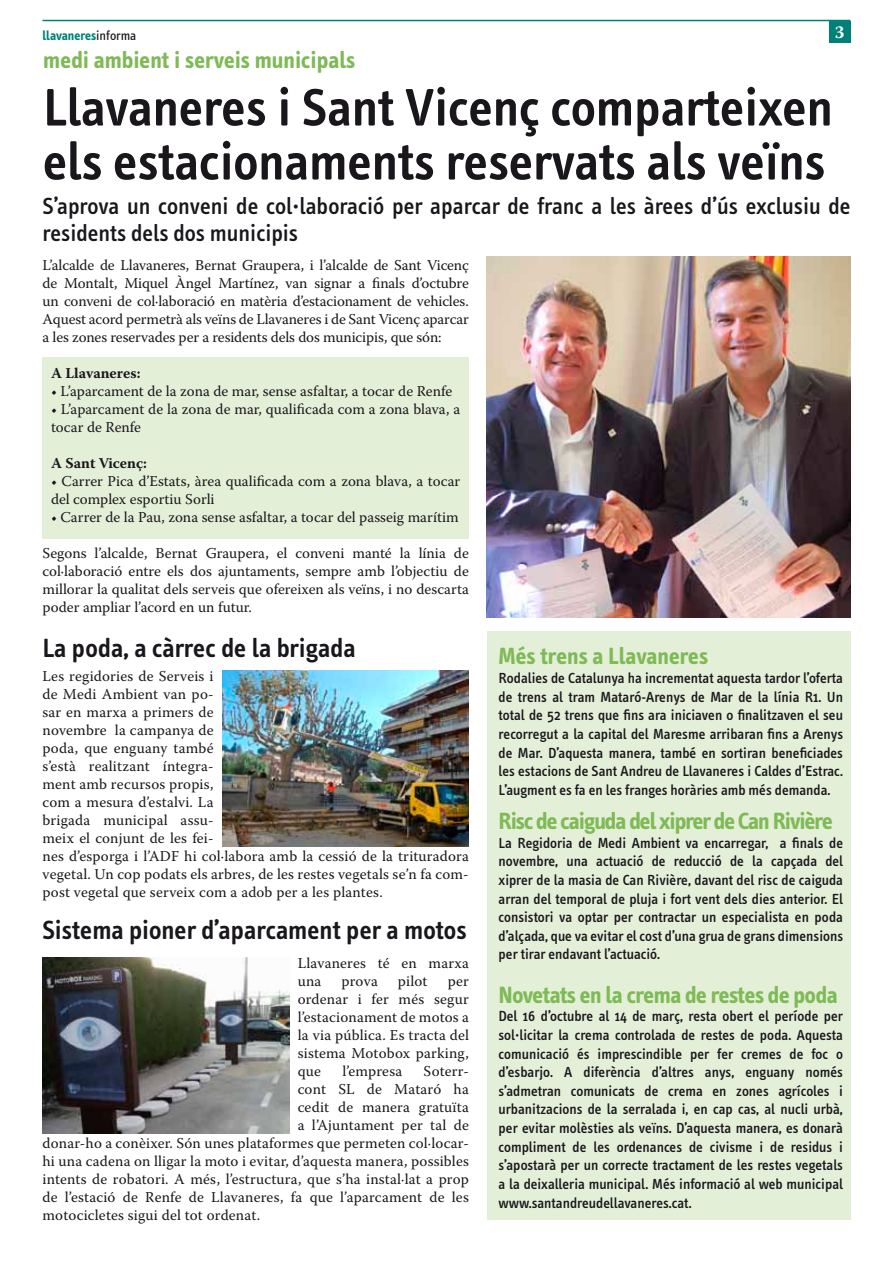
<style>
.page{position:relative;width:893px;height:1263px;background:#fff}
.page>*{position:absolute;margin:0;border:0;box-sizing:border-box;transform-origin:0 0}
.t1{font:600 54px/54px "Info Text";color:#1a171c}
.t2{font:600 27px "Info Text";color:#1a171c}
.t3{font:500 24px/27px "Info Text";color:#1a171c}
.t4{font:700 24px "Info Text";color:#7eba55}
.t5{font:700 24px "Info Text";letter-spacing:-.04em;color:#7eba55}
.t6{font:700 24px "Info Text";letter-spacing:-.02em;color:#7eba55}
.t7{font:700 18px "Warnock Pro";color:#fff}
.t8{font:15px/18px "Warnock Pro";letter-spacing:.01em;color:#1a171c}
.t9{font:500 15px/18.6px "Info Text";color:#1a171c;text-align:justify}
.t10{font:700 15px "Warnock Pro";color:#1a171c}
.t11{font:700 13.5px "Info Text";color:#008176}
.s1{font-weight:400;color:#1a171c}
</style>
<div class="page">
<hr style="left:43px;top:20px;width:807px;height:1px;background:#008176">
<div style="left:829px;top:21px;width:21px;height:21px;background:#008176"></div>
<div style="left:43px;top:357px;width:426px;height:181px;background:#e4efd8"></div>
<div style="left:487px;top:631px;width:363px;height:589px;background:#e4efd8"></div>
<img style="left:487px;top:256px;width:363px;height:361px">
<img style="left:222px;top:670px;width:247px;height:176px">
<img style="left:43px;top:957px;width:246px;height:176px">
<p class="t11" style="left:43px;top:28px;width:95px">llavaneres<span class="s1">informa</span></p>
<p class="t7" style="left:835px;top:21px;width:11px">3</p>
<h3 class="t4" style="left:43px;top:46px;width:314px">medi ambient i serveis municipals</h3>
<h1 class="t1" style="left:43px;top:81px;width:791px">Llavaneres i Sant Vicenç comparteixen els estacionaments reservats als veïns</h1>
<h3 class="t3" style="left:43px;top:192px;width:809px">S’aprova un conveni de col·laboració per aparcar de franc a les àrees d’ús exclusiu de residents dels dos municipis</h3>
<p class="t8" style="left:43px;top:256px;width:428px;text-align:justify">L’alcalde de Llavaneres, Bernat Graupera, i l’alcalde de Sant Vicenç de Montalt, Miquel Àngel Martínez, van signar a finals d’octubre un conveni de col·laboració en matèria d’estacionament de vehicles.<br>Aquest acord permetrà als veïns de Llavaneres i de Sant Vicenç aparcar a les zones reservades per a residents dels dos municipis, que són:</p>
<p class="t10" style="left:51px;top:364px;width:91px">A Llavaneres:</p>
<p class="t8" style="left:51px;top:382px;width:403px">• L’aparcament de la zona de mar, sense asfaltar, a tocar de Renfe</p>
<p class="t8" style="left:51px;top:400px;width:411px">• L’aparcament de la zona de mar, qualificada com a zona blava, a tocar de Renfe</p>
<p class="t10" style="left:51px;top:454px;width:97px">A Sant Vicenç:</p>
<p class="t8" style="left:51px;top:472px;width:411px">• Carrer Pica d’Estats, àrea qualificada com a zona blava, a tocar del complex esportiu Sorli</p>
<p class="t8" style="left:51px;top:508px;width:409px">• Carrer de la Pau, zona sense asfaltar, a tocar del passeig marítim</p>
<p class="t8" style="left:43px;top:544px;width:428px;text-align:justify">Segons l’alcalde, Bernat Graupera, el conveni manté la línia de col·laboració entre els dos ajuntaments, sempre amb l’objectiu de millorar la qualitat dels serveis que ofereixen als veïns, i no descarta poder ampliar l’acord en un futur.</p>
<h2 class="t2" style="left:43px;top:632px;width:315px">La poda, a càrrec de la brigada</h2>
<p class="t8" style="left:43px;top:667px;width:428px">Les regidories de Serveis i<br>de Medi Ambient van po-<br>sar en marxa a primers de<br>novembre la campanya de<br>poda, que enguany també<br>s’està realitzant íntegra-<br>ment amb recursos propis,<br>com a mesura d’estalvi. La<br>brigada municipal assu-<br>meix el conjunt de les fei-<br>nes d’esporga i l’ADF hi col·labora amb la cessió de la trituradora vegetal. Un cop podats els arbres, de les restes vegetals se’n fa com&shy;post vegetal que serveix com a adob per a les plantes.</p>
<h2 class="t2" style="left:43px;top:914px;width:426px">Sistema pioner d’aparcament per a motos</h2>
<p class="t8" style="left:298px;top:954px;width:173px">Llavaneres té en marxa una</p>
<p class="t8" style="left:342px;top:972px;width:38px">prova</p>
<p class="t8" style="left:398px;top:972px;width:31px">pilot</p>
<p class="t8" style="left:298px;top:972px;width:173px;text-align:justify;text-indent:150px">per ordenar i fer més segur l’estacionament de motos a la via pública. Es tracta del sistema Motobox parking, que</p>
<p class="t8" style="left:342px;top:1062px;width:61px">l’empresa</p>
<p class="t8" style="left:424px;top:1062px;width:47px">Soterr-</p>
<p class="t8" style="left:298px;top:1080px;width:173px">cont SL de Mataró ha</p>
<p class="t8" style="left:298px;top:1098px;width:173px">cedit de manera gratuïta</p>
<p class="t8" style="left:298px;top:1116px;width:173px">a l’Ajuntament per tal de</p>
<p class="t8" style="left:43px;top:1134px;width:428px">donar-ho a conèixer. Són unes plataformes que permeten col·locar-</p>
<p class="t8" style="left:43px;top:1152px;width:428px">hi una cadena on lligar la moto i evitar, d’aquesta manera, possibles</p>
<p class="t8" style="left:43px;top:1170px;width:428px">intents de robatori. A més, l’estructura, que s’ha instal·lat a prop</p>
<p class="t8" style="left:43px;top:1188px;width:428px">de l’estació de Renfe de Llavaneres, fa que l’aparcament de les</p>
<p class="t8" style="left:43px;top:1206px;width:219px">motocicletes sigui del tot ordenat.</p>
<h3 class="t4" style="left:499px;top:643px;width:211px">Més trens a Llavaneres</h3>
<p class="t9" style="left:499px;top:669px;width:346px">Rodalies de Catalunya ha incrementat aquesta tardor l’oferta de trens al tram Mataró-Arenys de Mar de la línia R1. Un total de 52 trens que fins ara iniciaven o finalitzaven el seu recorregut a la capital del Maresme arribaran fins a Arenys de Mar. D’aquesta manera, també en sortiran beneficiades les estacions de Sant Andreu de Llavaneres i Caldes d’Estrac.<br>L’augment es fa en les franges horàries amb més demanda.</p>
<h3 class="t5" style="left:499px;top:807px;width:336px">Risc de caiguda del xiprer de Can Rivière</h3>
<p class="t9" style="left:499px;top:834px;width:346px">La Regidoria de Medi Ambient va encarregar, a finals de novembre, una actuació de reducció de la capçada del xiprer de la masia de Can Rivière, davant del risc de caiguda arran del temporal de pluja i fort vent dels dies anterior. El consistori va optar per contractar un especialista en poda d’alçada, que va evitar el cost d’una grua de grans dimensions per tirar endavant l’actuació.</p>
<h3 class="t6" style="left:499px;top:981px;width:341px">Novetats en la crema de restes de poda</h3>
<p class="t9" style="left:499px;top:1007px;width:346px">Del 16 d’octubre al 14 de març, resta obert el període per sol·licitar la crema controlada de restes de poda. Aquesta comunicació és imprescindible per fer cremes de foc o d’esbarjo. A diferència d’altres anys, enguany només s’admetran comunicats de crema en zones agrícoles i urbanitzacions de la serralada i, en cap cas, al nucli urbà, per evitar molèsties als veïns. D’aquesta manera, es donarà compliment de les ordenances de civisme i de residus i s’apostarà per un correcte tractament de les restes vegetals a la deixalleria municipal. Més informació al web municipal www.santandreudellavaneres.cat.</p>
</div>
